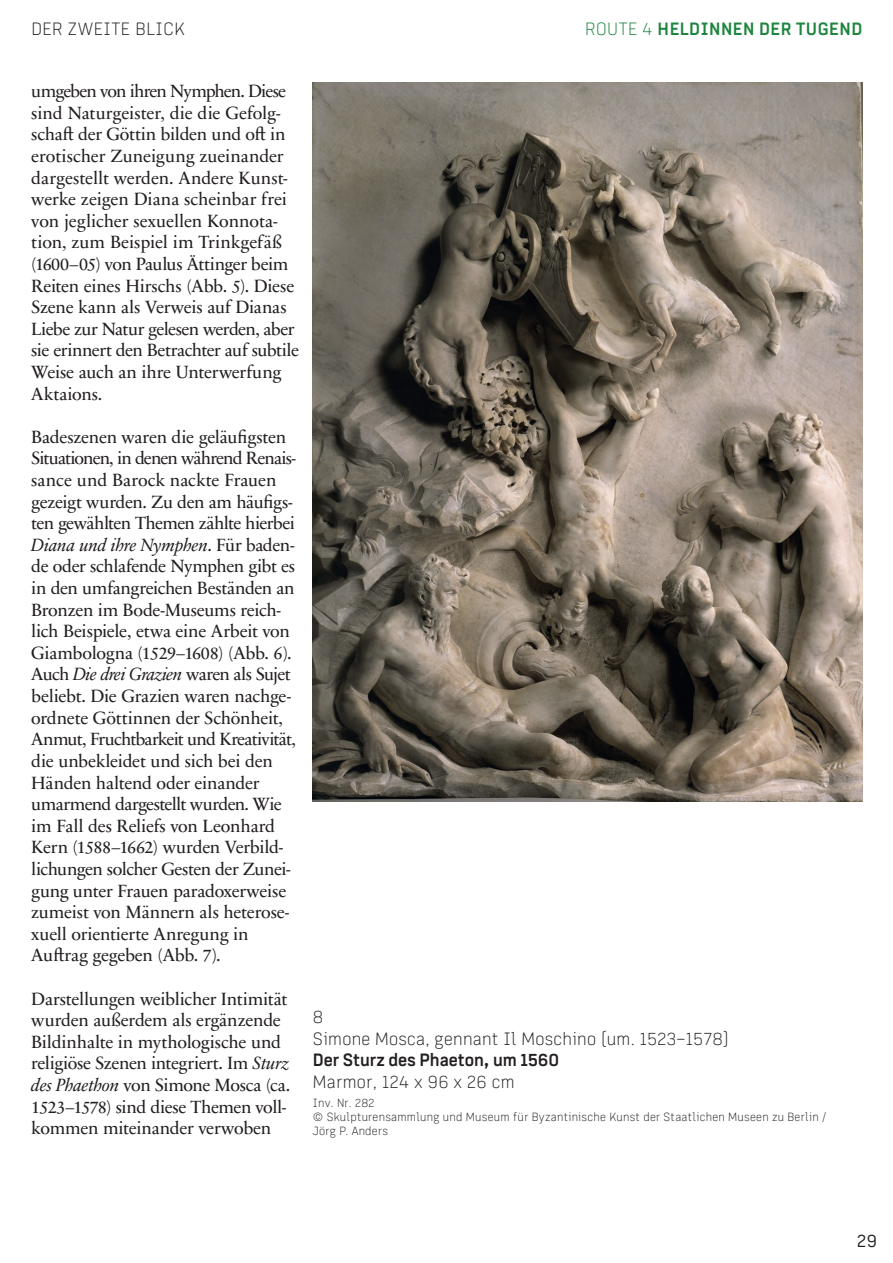
<style>
.page{position:relative;width:893px;height:1263px;background:#fff}
.page>*{position:absolute;margin:0;border:0;box-sizing:border-box;transform-origin:0 0}
.t1{font:18px/21.6px "Sabon Next LT Pro";letter-spacing:-.015em;color:#231f20}
.t2{font:300 18px/21.6px "MI Grotesk";letter-spacing:.015em;color:#231f20}
.t3{font:700 18px "MI Grotesk";letter-spacing:-.005em;color:#231f20}
.t4{font:700 18px "MI Grotesk";letter-spacing:.03em;color:#1d853e}
.t5{font:18px "MI Grotesk";color:#231f20}
.t6{font:300 12px/14.4px "MI Grotesk";letter-spacing:.02em;color:#231f20}
.s1{font-weight:300}
.s2{font-style:italic}
</style>
<div class="page">
<img style="left:313px;top:83px;width:549px;height:718px">
<p class="t2" style="left:31px;top:18px;width:155px">DER ZWEITE BLICK</p>
<p class="t4" style="left:585px;top:17px;width:279px"><span class="s1">ROUTE 4</span> HELDINNEN DER TUGEND</p>
<p class="t1" style="left:31px;top:80px;width:269px">umgeben von ihren Nymphen. Diese sind Naturgeister, die die Gefolg&shy;schaft der Göttin bilden und oft in erotischer Zuneigung zueinander dargestellt werden. Andere Kunst&shy;werke zeigen Diana scheinbar frei von jeglicher sexuellen Konnota&shy;tion, zum Beispiel im Trinkgefäß (1600–05) von Paulus Ättinger beim Reiten eines Hirschs (Abb. 5). Diese Szene kann als Verweis auf Dianas Liebe zur Natur gelesen werden, aber sie erinnert den Betrachter auf subtile Weise auch an ihre Unterwerfung Aktaions.</p>
<p class="t1" style="left:31px;top:425px;width:266px">Badeszenen waren die geläufigsten Situationen, in denen während Renais&shy;sance und Barock nackte Frauen gezeigt wurden. Zu den am häufigs&shy;ten gewählten Themen zählte hierbei <span class="s2">Diana und ihre Nymphen</span>. Für baden&shy;de oder schlafende Nymphen gibt es in den umfangreichen Beständen an Bronzen im Bode-Museums reich&shy;lich Beispiele, etwa eine Arbeit von Giambologna (1529–1608) (Abb. 6).<br>Auch <span class="s2">Die drei Grazien</span> waren als Sujet beliebt. Die Grazien waren nachge&shy;ordnete Göttinnen der Schönheit, Anmut, Fruchtbarkeit und Kreativität, die unbekleidet und sich bei den Händen haltend oder einander umarmend dargestellt wurden. Wie im Fall des Reliefs von Leonhard Kern (1588–1662) wurden Verbild&shy;lichungen solcher Gesten der Zunei&shy;gung unter Frauen paradoxerweise zumeist von Männern als heterose&shy;xuell orientierte Anregung in Auftrag gegeben (Abb. 7).</p>
<p class="t1" style="left:31px;top:987px;width:260px">Darstellungen weiblicher Intimität wurden außerdem als ergänzende Bildinhalte in mythologische und religiöse Szenen integriert. Im <span class="s2">Sturz des Phaethon</span> von Simone Mosca (ca.<br>1523–1578) sind diese Themen voll&shy;kommen miteinander verwoben</p>
<p class="t2" style="left:313px;top:1005px;width:417px">8<br>Simone Mosca, gennant Il Moschino (um. 1523–1578)</p>
<p class="t3" style="left:313px;top:1048px;width:248px">Der Sturz des Phaeton, um 1560</p>
<p class="t2" style="left:313px;top:1070px;width:203px">Marmor, 124 x 96 x 26 cm</p>
<p class="t6" style="left:313px;top:1095px;width:515px">Inv. Nr. 282<br>© Skulpturensammlung und Museum für Byzantinische Kunst der Staatlichen Museen zu Berlin /<br>Jörg P. Anders</p>
<p class="t5" style="left:857px;top:1229px;width:21px">29</p>
</div>
